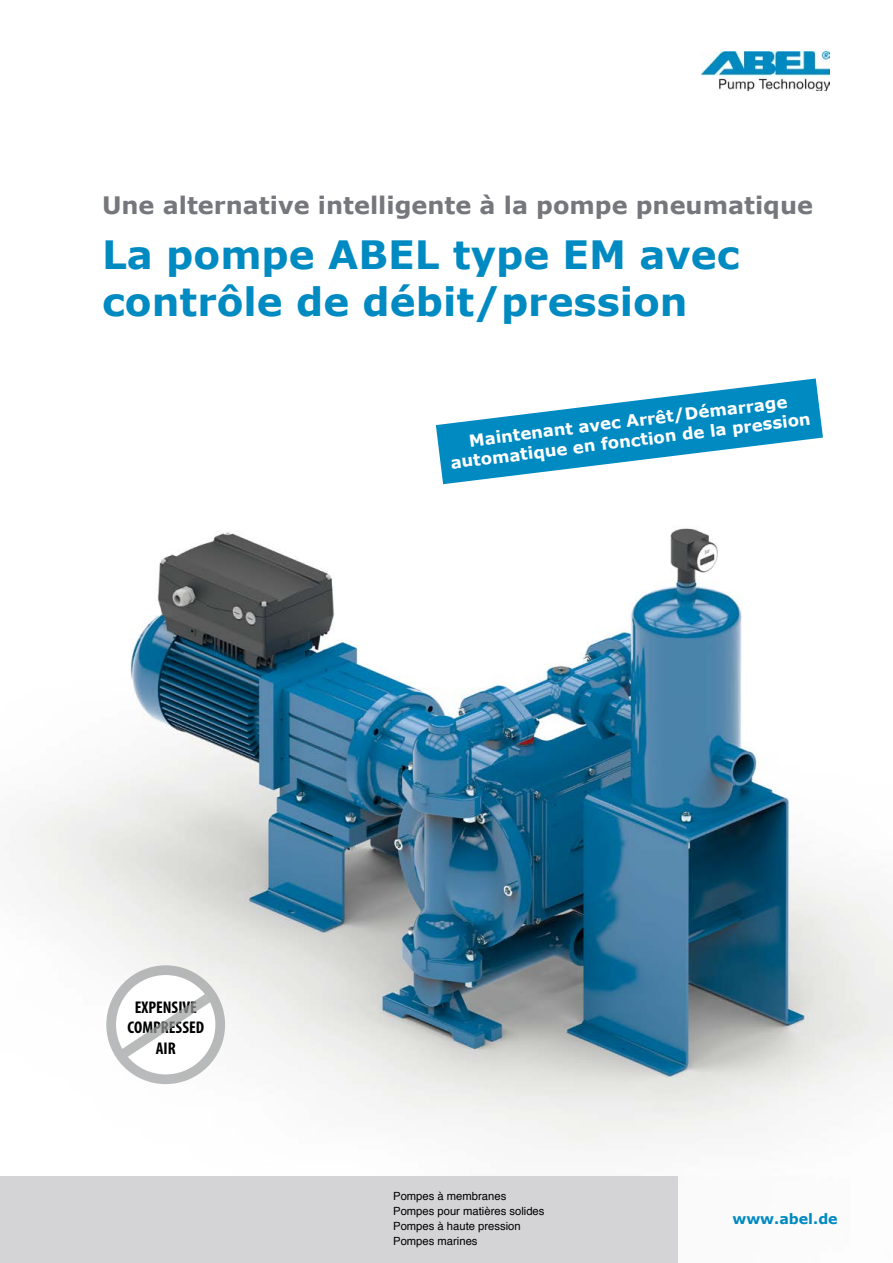
<style>
.page{position:relative;width:893px;height:1263px;background:#fff}
.page>*{position:absolute;margin:0;border:0;box-sizing:border-box;transform-origin:0 0}
.t1{font:700 39px/46.8px "Verdana";color:#008ac2}
.t2{font:700 24px "Verdana";color:#75777c}
.t3{font:700 condensed 16.95px/20.4px "Myriad Pro";color:#000;text-align:center}
.t4{font:700 16.5px/19.8px "Verdana";color:#fff;text-align:center}
.t5{font:700 14.25px "Verdana";color:#008ac2}
.t6{font:11.25px/15px "Helvetica";color:#000}
</style>
<div class="page">
<img style="left:22px;top:425px;width:871px;height:838px">
<div style="left:0;top:1176px;width:677px;height:87px;background:#d4d4d6"></div>
<svg style="left:436px;top:378px;width:387px;height:106px"></svg>
<img style="left:702px;top:51px;width:127px;height:40px">
<svg style="left:106px;top:965px;width:119px;height:119px"></svg>
<h2 class="t2" style="left:102px;top:190px;width:712px">Une alternative intelligente à la pompe pneumatique</h2>
<h1 class="t1" style="left:102px;top:232px;width:639px">La pompe ABEL type EM avec contrôle de débit/pression</h1>
<h3 class="t4" style="left:447px;top:433px;width:364px;rotate:-7deg">Maintenant avec Arrêt/Démarrage automatique en fonction de la pression</h3>
<h3 class="t3" style="left:128px;top:997px;width:78px">EXPENSIVE<br>COMPRESSED<br>AIR</h3>
<p class="t6" style="left:393px;top:1189px;width:153px">Pompes à membranes<br>Pompes pour matières solides<br>Pompes à haute pression<br>Pompes marines</p>
<p class="t5" style="left:732px;top:1210px;width:107px">www.abel.de</p>
</div>
